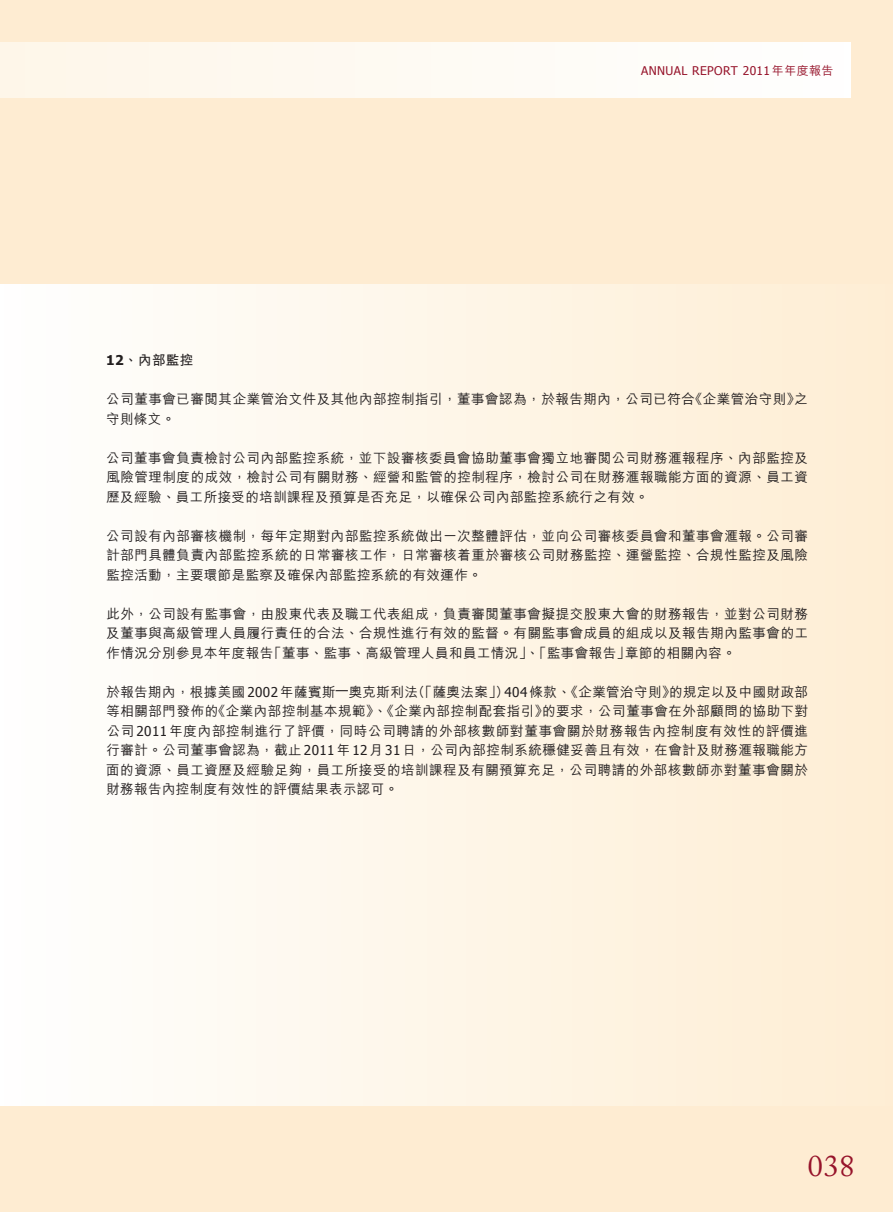
<style>
.page{position:relative;width:893px;height:1212px;background:#feecd2}
.page>*{position:absolute;margin:0;border:0;box-sizing:border-box;transform-origin:0 0}
.t1{font:30px "Adobe Caslon";color:#96132a}
.t2{font:500 13.5px/19.5px "M Hei HK";letter-spacing:.03em;color:#231f20;text-align:justify}
.t3{font:700 13.5px "M Hei HK";color:#231f20}
.t4{font:12px "Tahoma";letter-spacing:.03em;color:#96132a}
.s1{font-family:"M Hei HK";font-weight:500}
.s2{font-family:"Tahoma"}
.s3{font-family:"Tahoma";font-weight:400}
</style>
<div class="page">
<div style="left:0;top:285px;width:893px;height:821px;background:linear-gradient(to right,#fefefe,#feedd4)"></div>
<div style="left:0;top:43px;width:850px;height:55px;background:#fefaf3"></div>
<p class="t4" style="left:641px;top:62px;width:194px">ANNUAL REPORT 2011<span class="s1">年年度報告</span></p>
<p class="t3" style="left:106px;top:350px;width:89px"><span class="s2">12</span>、內部監控</p>
<p class="t2" style="left:106px;top:388px;width:703px">公司董事會已審閱其企業管治文件及其他內部控制指引，董事會認為，於報告期內，公司已符合《企業管治守則》之守則條文。</p>
<p class="t2" style="left:106px;top:447px;width:703px">公司董事會負責檢討公司內部監控系統，並下設審核委員會協助董事會獨立地審閱公司財務滙報程序、內部監控及風險管理制度的成效，檢討公司有關財務、經營和監管的控制程序，檢討公司在財務滙報職能方面的資源、員工資歷及經驗、員工所接受的培訓課程及預算是否充足，以確保公司內部監控系統行之有效。</p>
<p class="t2" style="left:106px;top:525px;width:703px">公司設有內部審核機制，每年定期對內部監控系統做出一次整體評估，並向公司審核委員會和董事會滙報。公司審計部門具體負責內部監控系統的日常審核工作，日常審核着重於審核公司財務監控、運營監控、合規性監控及風險監控活動，主要環節是監察及確保內部監控系統的有效運作。</p>
<p class="t2" style="left:106px;top:603px;width:703px">此外，公司設有監事會，由股東代表及職工代表組成，負責審閱董事會擬提交股東大會的財務報告，並對公司財務及董事與高級管理人員履行責任的合法、合規性進行有效的監督。有關監事會成員的組成以及報告期內監事會的工作情況分別參見本年度報告「董事、監事、高級管理人員和員工情況」、「監事會報告」章節的相關內容。</p>
<p class="t2" style="left:106px;top:681px;width:704px">於報告期內，根據美國<span class="s3">2002</span>年薩賓斯<span class="s3">—</span>奧克斯利法（「薩奧法案」）<span class="s3">404</span>條款、《企業管治守則》的規定以及中國財政部等相關部門發佈的《企業內部控制基本規範》、《企業內部控制配套指引》的要求，公司董事會在外部顧問的協助下對公司<span class="s3">2011</span>年度內部控制進行了評價，同時公司聘請的外部核數師對董事會關於財務報告內控制度有效性的評價進行審計。公司董事會認為，截止<span class="s3">2011</span>年<span class="s3">12</span>月<span class="s3">31</span>日，公司內部控制系統穩健妥善且有效，在會計及財務滙報職能方面的資源、員工資歷及經驗足夠，員工所接受的培訓課程及有關預算充足，公司聘請的外部核數師亦對董事會關於財務報告內控制度有效性的評價結果表示認可。</p>
<h1 class="t1" style="left:808px;top:1148px;width:48px">038</h1>
</div>
